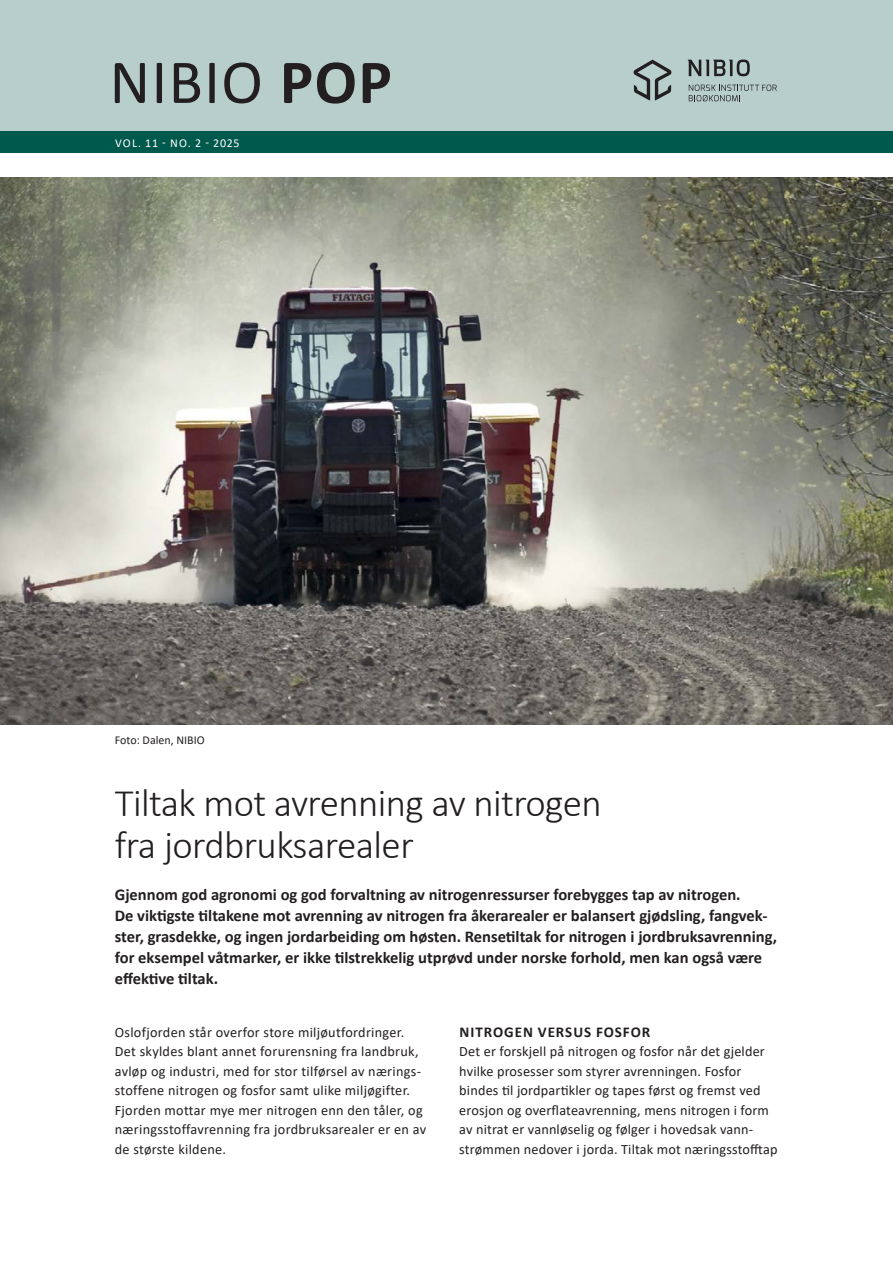
<style>
.page{position:relative;width:893px;height:1263px;background:#fff}
.page>*{position:absolute;margin:0;border:0;box-sizing:border-box;transform-origin:0 0}
.t1{font:63px "Calibri";letter-spacing:.02em;color:#231f20}
.t2{font:300 39px/42px "Calibri";letter-spacing:-.015em;color:#231f20}
.t3{font:700 16.5px/21px "Calibri";color:#231f20}
.t4{font:700 15px "Calibri";letter-spacing:.065em;color:#231f20}
.t5{font:14.25px/19.5px "Calibri";letter-spacing:.01em;color:#231f20}
.t6{font:12px "Calibri";letter-spacing:.06em;color:#fff}
.t7{font:12px "Calibri";color:#231f20}
.s1{font-weight:700}
</style>
<div class="page">
<div style="left:0;top:0;width:893px;height:138px;background:#b7cecb"></div>
<div style="left:0;top:132px;width:893px;height:21px;background:#00594d"></div>
<img style="left:0;top:177px;width:893px;height:548px">
<svg style="left:634px;top:60px;width:37px;height:41px"></svg>
<svg style="left:688px;top:60px;width:62px;height:16px"></svg>
<svg style="left:689px;top:85px;width:88px;height:16px"></svg>
<h1 class="t1" style="left:109px;top:38px;width:284px">NIBIO <span class="s1">POP</span></h1>
<p class="t6" style="left:115px;top:135px;width:126px">VOL. 11 - NO. 2 - 2025</p>
<p class="t7" style="left:115px;top:731px;width:91px">Foto: Dalen, NIBIO</p>
<h2 class="t2" style="left:115px;top:781px;width:488px">Tiltak mot avrenning av nitrogen fra -jordbruksarealer</h2>
<p class="t3" style="left:115px;top:884px;width:664px">Gjennom god agronomi og god forvaltning av nitrogenressurser forebygges tap av nitrogen.<br>De viktigste tiltakene mot avrenning av nitrogen fra åkerarealer er balansert gjødsling, fangvek&shy;ster, grasdekke, og ingen jordarbeiding om høsten. Rensetiltak for nitrogen i jordbruksavrenning, for eksempel våtmarker, er ikke tilstrekkelig utprøvd under norske forhold, men kan også være effektive tiltak.</p>
<p class="t5" style="left:115px;top:1022px;width:313px">Oslofjorden står overfor store miljøutfordringer.<br>Det skyldes blant annet forurensning fra landbruk, avløp og industri, med for stor tilførsel av nærings&shy;stoffene nitrogen og fosfor samt ulike miljøgifter.<br>Fjorden mottar mye mer nitrogen enn den tåler, og næringsstoffavrenning fra jordbruksarealer er en av de største kildene.</p>
<p class="t4" style="left:460px;top:1021px;width:192px">NITROGEN VERSUS FOSFOR</p>
<p class="t5" style="left:459px;top:1041px;width:320px">Det er forskjell på nitrogen og fosfor når det gjelder hvilke prosesser som styrer avrenningen. Fosfor bindes til jordpartikler og tapes først og fremst ved erosjon og overflateavrenning, mens nitrogen i form av nitrat er vannløselig og følger i hovedsak vann&shy;strømmen nedover i jorda. Tiltak mot næringsstofftap</p>
</div>
